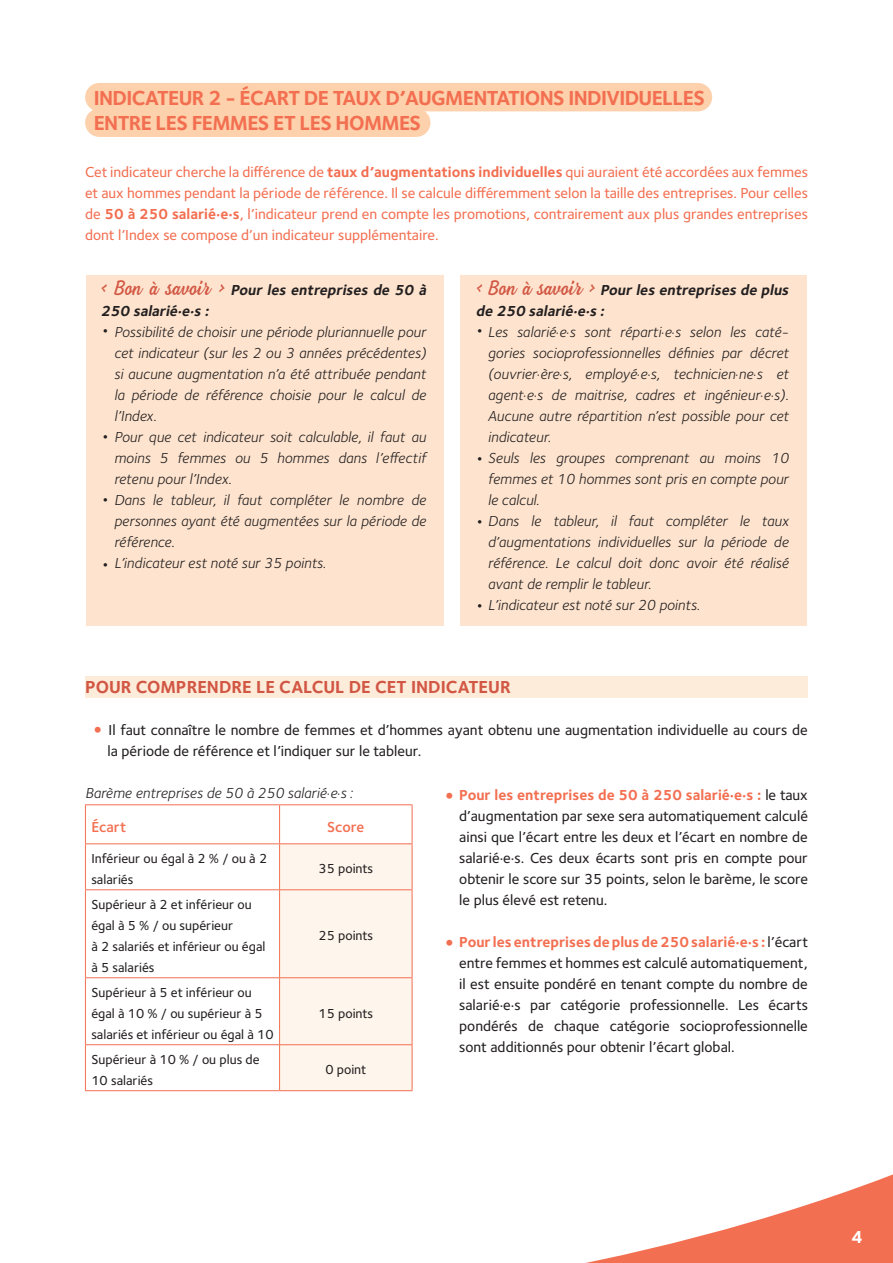
<style>
.page{position:relative;width:893px;height:1263px;background:#fff}
.page>*{position:absolute;margin:0;border:0;box-sizing:border-box;transform-origin:0 0}
.t1{font:700 21px/25.2px "Foundry Sterling";letter-spacing:-.03em;color:#f36f51}
.t2{font:700 18px "Foundry Sterling";color:#d15744}
.t3{font:700 18px "Foundry Sterling";color:#fff}
.t4{font:italic 15px/21px "Foundry Sterling";color:#231f20;text-align:justify}
.t5{font:500 15px/21px "Foundry Sterling";color:#231f20;text-align:justify}
.t6{font:500 15px/21px "Foundry Sterling";color:#f36f51;text-align:justify}
.t7{font:italic 700 15px/21px "Foundry Sterling";color:#231f20}
.t8{font:600 15px "Foundry Sterling";color:#f36f51}
.t9{font:700 15px "Foundry Sterling";color:#231f20}
.t10{font:15px "Zapfino";color:#f36f51}
.t11{font:500 13.5px/21px "Foundry Sterling";color:#231f20}
.s1{font-weight:700}
.s2{font-family:"Beach Bar";font-weight:400;font-style:normal;font-size:19.5px;color:#d15744}
.s3{font-weight:700;font-style:normal}
.s4{font-family:"Zapfino";font-weight:400;color:#f36f51}
.s5{font-weight:700;color:#f36f51}
</style>
<div class="page">
<svg style="left:586px;top:1174px;width:307px;height:89px"></svg>
<div style="left:99px;top:83px;width:599px;height:28px;background:#fdd1ab"></div>
<div style="left:99px;top:108px;width:317px;height:29px;background:#fdd1ab"></div>
<div style="left:85px;top:676px;width:723px;height:22px;background:#feecda"></div>
<svg style="left:86px;top:805px;width:326px;height:241px"></svg>
<div style="left:280px;top:844px;width:132px;height:246px;background:#fef5ec"></div>
<hr style="left:85px;top:804px;width:195px;height:1px;background:#f36f51">
<hr style="left:85px;top:805px;width:1px;height:38px;background:#f36f51">
<hr style="left:280px;top:804px;width:132px;height:1px;background:#f36f51">
<hr style="left:279px;top:805px;width:1px;height:38px;background:#f36f51">
<hr style="left:412px;top:805px;width:1px;height:38px;background:#f36f51">
<hr style="left:85px;top:843px;width:195px;height:1px;background:#f36f51">
<hr style="left:85px;top:844px;width:1px;height:45px;background:#f36f51">
<hr style="left:280px;top:843px;width:132px;height:1px;background:#f36f51">
<hr style="left:279px;top:844px;width:1px;height:45px;background:#f36f51">
<hr style="left:412px;top:844px;width:1px;height:45px;background:#f36f51">
<hr style="left:85px;top:889px;width:195px;height:1px;background:#f36f51">
<hr style="left:85px;top:890px;width:1px;height:87px;background:#f36f51">
<hr style="left:280px;top:889px;width:132px;height:1px;background:#f36f51">
<hr style="left:279px;top:890px;width:1px;height:87px;background:#f36f51">
<hr style="left:412px;top:890px;width:1px;height:87px;background:#f36f51">
<hr style="left:85px;top:977px;width:195px;height:1px;background:#f36f51">
<hr style="left:85px;top:978px;width:1px;height:66px;background:#f36f51">
<hr style="left:280px;top:977px;width:132px;height:1px;background:#f36f51">
<hr style="left:279px;top:978px;width:1px;height:66px;background:#f36f51">
<hr style="left:412px;top:978px;width:1px;height:66px;background:#f36f51">
<hr style="left:85px;top:1044px;width:195px;height:1px;background:#f36f51">
<hr style="left:85px;top:1045px;width:1px;height:45px;background:#f36f51">
<hr style="left:280px;top:1044px;width:132px;height:1px;background:#f36f51">
<hr style="left:279px;top:1045px;width:1px;height:45px;background:#f36f51">
<hr style="left:412px;top:1045px;width:1px;height:45px;background:#f36f51">
<hr style="left:85px;top:1090px;width:195px;height:1px;background:#f36f51">
<hr style="left:280px;top:1090px;width:132px;height:1px;background:#f36f51">
<div style="left:86px;top:275px;width:357px;height:350px;background:#fee4ce"></div>
<div style="left:460px;top:275px;width:347px;height:351px;background:#fee4ce"></div>
<h1 class="t1" style="left:94px;top:86px;width:613px">INDICATEUR 2 - ÉCART DE TAUX D’AUGMENTATIONS INDIVIDUELLES<br>ENTRE LES FEMMES ET LES HOMMES</h1>
<p class="t6" style="left:85px;top:161px;width:724px">Cet indicateur cherche la différence de <span class="s1">taux d’augmentations individuelles</span> qui auraient été accordées aux femmes et aux hommes pendant la période de référence. Il se calcule différemment selon la taille des entreprises. Pour celles de <span class="s1">50 à 250 salarié·e·s</span>, l’indicateur prend en compte les promotions, contrairement aux plus grandes entreprises dont l’Index se compose d’un indicateur supplémentaire.</p>
<p class="t7" style="left:101px;top:280px;width:330px"><span class="s2">&lt; Bon à savoir &gt;</span> Pour les entreprises de 50 à<br>250 salarié·e·s :</p>
<p class="t4" style="left:114px;top:321px;width:313px">Possibilité de choisir une période pluriannuelle pour cet indicateur (sur les 2 ou 3 années précédentes) si aucune augmentation n’a été attribuée pendant la période de référence choisie pour le calcul de l’Index.</p>
<p class="t4" style="left:114px;top:426px;width:313px;text-indent:-12px"><span class="s3">•</span> Pour que cet indicateur soit calculable, il faut au moins 5 femmes ou 5 hommes dans l’effectif retenu pour l’Index.</p>
<p class="t4" style="left:114px;top:489px;width:313px;text-indent:-12px"><span class="s3">•</span> Dans le tableur, il faut compléter le nombre de personnes ayant été augmentées sur la période de référence.</p>
<p class="t4" style="left:102px;top:552px;width:226px"><span class="s3">•</span> L’indicateur est noté sur 35 points.</p>
<p class="t7" style="left:476px;top:280px;width:318px"><span class="s2">&lt; Bon à savoir &gt;</span> Pourles entreprises de plus de 250 salarié·e·s :</p>
<p class="t4" style="left:488px;top:321px;width:302px">Les salarié∙e∙s sont réparti·e·s selon les caté&shy;gories socioprofessionnelles définies par décret (ouvrier∙ère∙s, employé∙e∙s, technicien∙ne∙s et agent·e·s de maitrise, cadres et ingénieur·e·s).<br>Aucune autre répartition n’est possible pour cet indicateur.</p>
<p class="t4" style="left:488px;top:447px;width:302px;text-indent:-11px"><span class="s3">•</span> Seuls les groupes comprenant au moins 10 femmes et 10 hommes sont pris en compte pour le calcul.</p>
<p class="t4" style="left:488px;top:510px;width:302px;text-indent:-11px"><span class="s3">•</span> Dans le tableur, il faut compléter le taux d’augmentations individuelles sur la période de référence. Le calcul doit donc avoir été réalisé avant de remplir le tableur.</p>
<p class="t4" style="left:476px;top:594px;width:225px"><span class="s3">•</span> L’indicateur est noté sur 20 points.</p>
<p class="t9" style="left:102px;top:321px;width:8px">•</p>
<p class="t9" style="left:476px;top:321px;width:8px">•</p>
<p class="t2" style="left:85px;top:677px;width:427px">POUR COMPRENDRE LE CALCUL DE CET INDICATEUR</p>
<p class="t5" style="left:108px;top:720px;width:702px;text-indent:-22px"><span class="s4">•</span> Il faut connaître le nombre de femmes et d’hommes ayant obtenu une augmentation individuelle au cours de la période de référence et l’indiquer sur le tableur.</p>
<p class="t4" style="left:85px;top:783px;width:270px">Barème entreprises de 50 à 250 salarié·e·s :</p>
<p class="t8" style="left:91px;top:818px;width:36px">Écart</p>
<p class="t8" style="left:327px;top:818px;width:39px">Score</p>
<p class="t11" style="left:91px;top:848px;width:177px">Inférieur ou égal à 2 % / ou à 2 salariés</p>
<p class="t11" style="left:318px;top:858px;width:56px">35 points</p>
<p class="t11" style="left:91px;top:894px;width:176px">Supérieur à 2 et inférieur ou égal à 5 % / ou supérieur<br>à 2 salariés et inférieur ou égal à 5 salariés</p>
<p class="t5" style="left:459px;top:785px;width:350px"><span class="s5">Pour les entreprises de 50 à 250 salarié·e·s :</span> le taux d’augmentation par sexe sera automatiquement calculé ainsi que l’écart entre les deux et l’écart en nombre de salarié·e·s. Ces deux écarts sont pris en compte pour obtenir le score sur 35 points, selon le barème, le score le plus élevé est retenu.</p>
<p class="t5" style="left:459px;top:932px;width:350px"><span class="s5">Pour les entreprises de plus de 250 salarié·e·s :</span> l’écart entre femmes et hommes est calculé automatiquement, il est ensuite pondéré en tenant compte du nombre de salarié·e·s par catégorie professionnelle. Les écarts pondérés de chaque catégorie socioprofessionnelle sont additionnés pour obtenir l’écart global.</p>
<p class="t10" style="left:437px;top:790px;width:20px">•</p>
<p class="t11" style="left:318px;top:925px;width:56px">25 points</p>
<p class="t10" style="left:437px;top:937px;width:20px">•</p>
<p class="t11" style="left:91px;top:982px;width:184px">Supérieur à 5 et inférieur ou égal à 10 % / ou supérieur à 5 salariés et inférieur ou égal à 10</p>
<p class="t11" style="left:318px;top:1003px;width:56px">15 points</p>
<p class="t11" style="left:91px;top:1049px;width:170px">Supérieur à 10 % / ou plus de<br>10 salariés</p>
<p class="t11" style="left:325px;top:1059px;width:42px">0 point</p>
<p class="t3" style="left:851px;top:1226px;width:13px">4</p>
</div>
